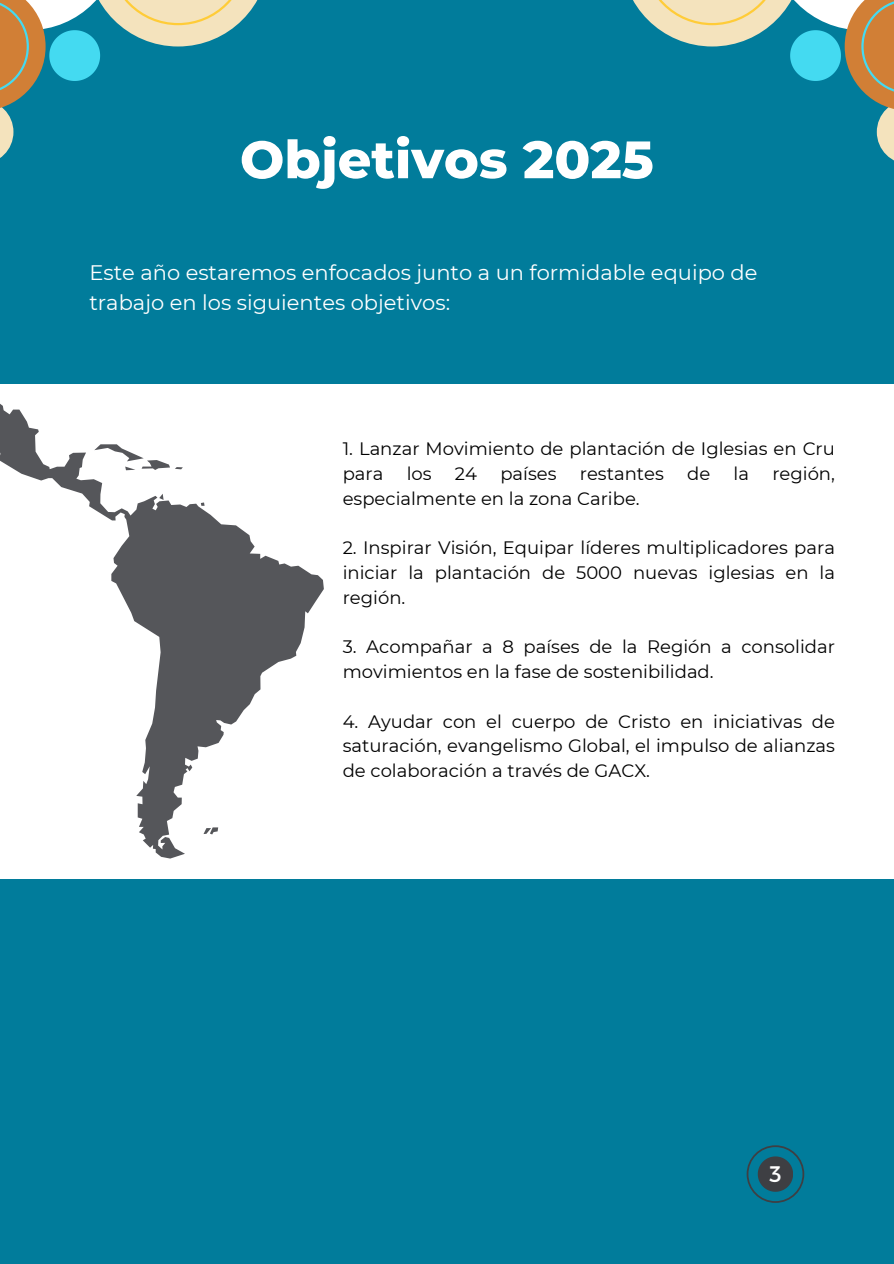
<style>
.page{position:relative;width:894px;height:1264px;background:#fff}
.page>*{position:absolute;margin:0;border:0;box-sizing:border-box;transform-origin:0 0}
.t1{font:800 52.5px "Montserrat";color:#fff}
.t2{font:22.5px "Montserrat";color:#fff}
.t3{font:21px/29.2px "Montserrat";color:#fff}
.t4{font:18px/24.8px "Montserrat";color:#000}
</style>
<div class="page">
<div style="left:0;top:0;width:893px;height:1263px;background:#017c9b"></div>
<svg style="left:746px;top:1145px;width:57px;height:57px"></svg>
<div style="left:0;top:384px;width:893px;height:494px;background:#fff"></div>
<svg style="left:633px;top:0;width:260px;height:160px"></svg>
<svg style="left:0;top:0;width:258px;height:158px"></svg>
<svg style="left:0;top:404px;width:323px;height:454px"></svg>
<svg style="left:94px;top:444px;width:89px;height:26px"></svg>
<svg style="left:159px;top:493px;width:4px;height:7px"></svg>
<svg style="left:201px;top:502px;width:3px;height:4px"></svg>
<svg style="left:203px;top:827px;width:15px;height:7px"></svg>
<p class="t1" style="left:240px;top:127px;width:415px">Objetivos 2025</p>
<h1 class="t3" style="left:89px;top:258px;width:669px">Este año estaremos enfocados junto a un formidable equipo de trabajo en los siguientes objetivos:</h1>
<h2 class="t4" style="left:342px;top:436px;width:493px">1. Lanzar Movimiento de plantación de Iglesias en Cru para</h2>
<h2 class="t4" style="left:406px;top:461px;width:26px">los</h2>
<h2 class="t4" style="left:455px;top:461px;width:24px">24</h2>
<h2 class="t4" style="left:500px;top:461px;width:58px">países</h2>
<h2 class="t4" style="left:579px;top:461px;width:85px">restantes</h2>
<h2 class="t4" style="left:687px;top:461px;width:25px">de</h2>
<h2 class="t4" style="left:733px;top:461px;width:17px">la</h2>
<h2 class="t4" style="left:772px;top:461px;width:64px">región,</h2>
<h2 class="t4" style="left:342px;top:486px;width:298px">especialmente en la zona Caribe.</h2>
<p class="t4" style="left:342px;top:535px;width:493px;text-align:justify">2. Inspirar Visión, Equipar líderes multiplicadores para iniciar la plantación de 5000 nuevas iglesias en la región.</p>
<p class="t4" style="left:342px;top:634px;width:493px">3. Acompañar a 8 países de la Región a consolidar movimientos en la fase de sostenibilidad.</p>
<p class="t4" style="left:342px;top:708px;width:493px;text-align:justify">4. Ayudar con el cuerpo de Cristo en iniciativas de saturación, evangelismo Global, el impulso de alianzas de colaboración a través de GACX.</p>
<p class="t2" style="left:769px;top:1159px;width:14px">3</p>
</div>
